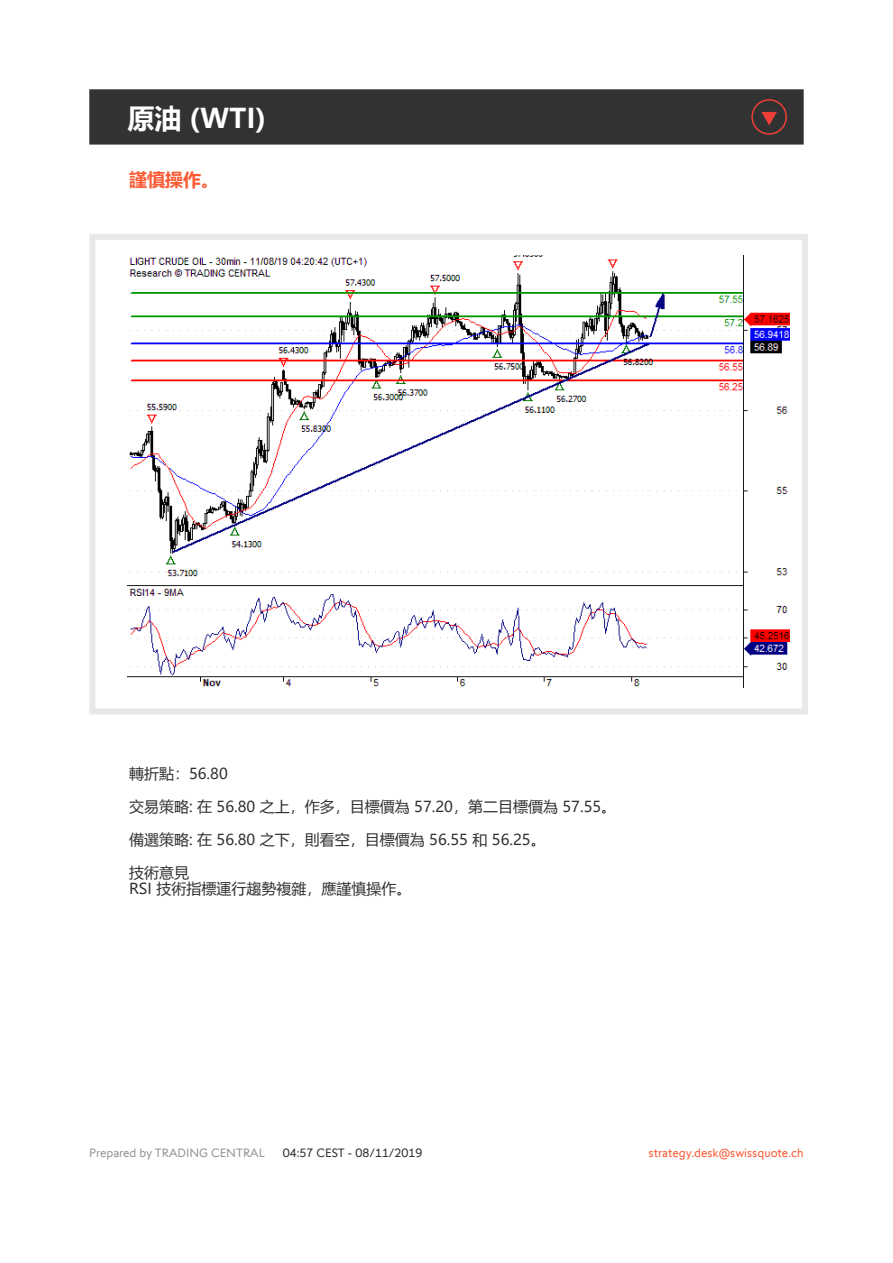
<style>
.page{position:relative;width:893px;height:1263px;background:#fff}
.page>*{position:absolute;margin:0;border:0;box-sizing:border-box;transform-origin:0 0}
.t1{font:700 27px "Microsoft Ya Hei UI";color:#fff}
.t2{font:700 18px "Microsoft Ya Hei UI";color:#fa5b35}
.t3{font:15px/16.5px "Microsoft Ya Hei UI";color:#323232}
.t4{font:12px "Swissquote CT";color:#fa5b35}
.t5{font:12px "Swissquote CT";color:#939598}
.t6{font:12px "Swissquote CT";color:#323232}
</style>
<div class="page">
<div style="left:89px;top:234px;width:719px;height:480px;border:6px solid #e9e8e7"></div>
<div style="left:89px;top:89px;width:715px;height:56px;background:#323232;border:2px solid #323232"></div>
<img style="left:128px;top:255px;width:661px;height:432px">
<svg style="left:751px;top:99px;width:36px;height:36px"></svg>
<h1 class="t1" style="left:128px;top:99px;width:140px">原油 (WTI)</h1>
<p class="t2" style="left:129px;top:167px;width:91px">謹慎操作。</p>
<p class="t3" style="left:129px;top:765px;width:100px">轉折點：56.80</p>
<p class="t3" style="left:129px;top:798px;width:489px">交易策略: 在 56.80 之上，作多，目標價為 57.20，第二目標價為 57.55。</p>
<p class="t3" style="left:129px;top:831px;width:418px">備選策略: 在 56.80 之下，則看空，目標價為 56.55 和 56.25。</p>
<p class="t3" style="left:129px;top:864px;width:284px">技術意見<br>RSI 技術指標運行趨勢複雜，應謹慎操作。</p>
<p class="t5" style="left:89px;top:1145px;width:177px">Prepared by TRADING CENTRAL</p>
<p class="t6" style="left:283px;top:1145px;width:141px">04:57 CEST - 08/11/2019</p>
<p class="t4" style="left:649px;top:1145px;width:157px">strategy.desk@swissquote.ch</p>
</div>
